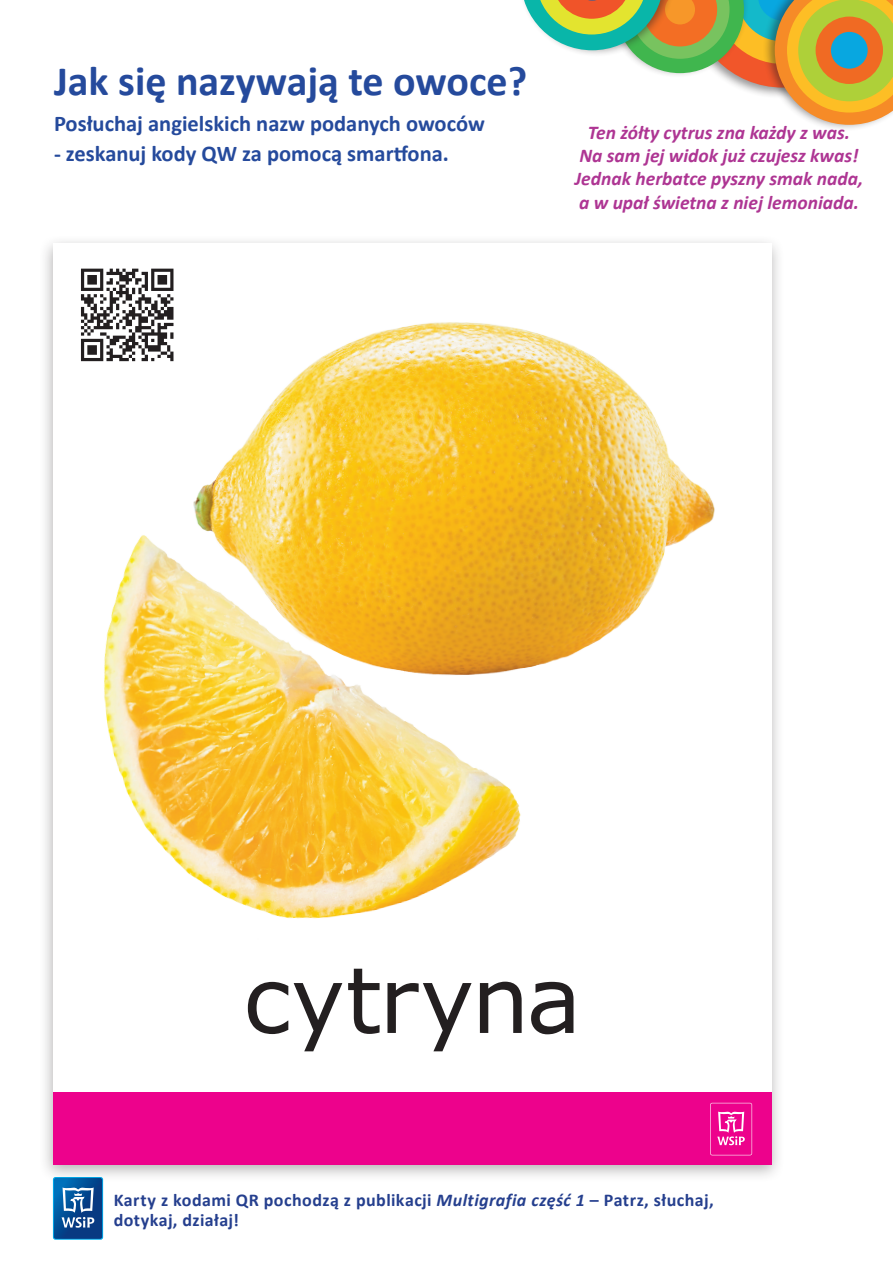
<style>
.page{position:relative;width:893px;height:1263px;background:#fff}
.page>*{position:absolute;margin:0;border:0;box-sizing:border-box;transform-origin:0 0}
.t1{font:91.5px "MS Reference Sans Serif";letter-spacing:-.01em;color:#231f20}
.t2{font:700 42px "Calibri";color:#254a9c}
.t3{font:700 22.5px "Calibri";color:#254a9c}
.t4{font:italic 700 19.5px "Calibri";color:#ae3593}
.t5{font:700 18px/19.5px "Calibri";letter-spacing:.025em;color:#253f8e}
.s1{font-style:italic}
</style>
<div class="page">
<svg style="left:53px;top:1177px;width:50px;height:63px"></svg>
<svg style="left:54px;top:1182px;width:48px;height:57px;background:#2e67a3"></svg>
<div style="left:39px;top:234px;width:746px;height:948px;background:#231f20;opacity:.34"></div>
<div style="left:53px;top:244px;width:718px;height:921px;background:#fff"></div>
<img style="left:170px;top:281px;width:545px;height:380px">
<img style="left:104px;top:422px;width:449px;height:497px">
<div style="left:53px;top:1092px;width:718px;height:73px;background:#ed028c"></div>
<svg style="left:710px;top:1103px;width:42px;height:52px"></svg>
<svg style="left:81px;top:269px;width:92px;height:92px"></svg>
<div style="left:762px;top:0;width:131px;height:132px;background:#231f20;opacity:.47"></div>
<svg style="left:524px;top:0;width:369px;height:125px"></svg>
<p class="t2" style="left:54px;top:52px;width:475px">Jak się nazywają te owoce?</p>
<p class="t3" style="left:54px;top:108px;width:432px">Posłuchaj angielskich nazw podanych owoców</p>
<p class="t3" style="left:54px;top:138px;width:396px">- zeskanuj kody QW za pomocą smartfona.</p>
<p class="t4" style="left:588px;top:118px;width:264px">Ten żółty cytrus zna każdy z was.</p>
<p class="t4" style="left:579px;top:142px;width:280px">Na sam jej widok już czujesz kwas!</p>
<p class="t4" style="left:575px;top:165px;width:290px">Jednak herbatce pyszny smak nada,</p>
<p class="t4" style="left:579px;top:188px;width:281px">a w upał świetna z niej lemoniada.</p>
<p class="t1" style="left:243px;top:941px;width:340px">cytryna</p>
<p class="t5" style="left:114px;top:1190px;width:601px">Karty z kodami QR pochodzą z publikacji <span class="s1">Multigrafia część 1</span> – Patrz, słuchaj, dotykaj, działaj!</p>
</div>
